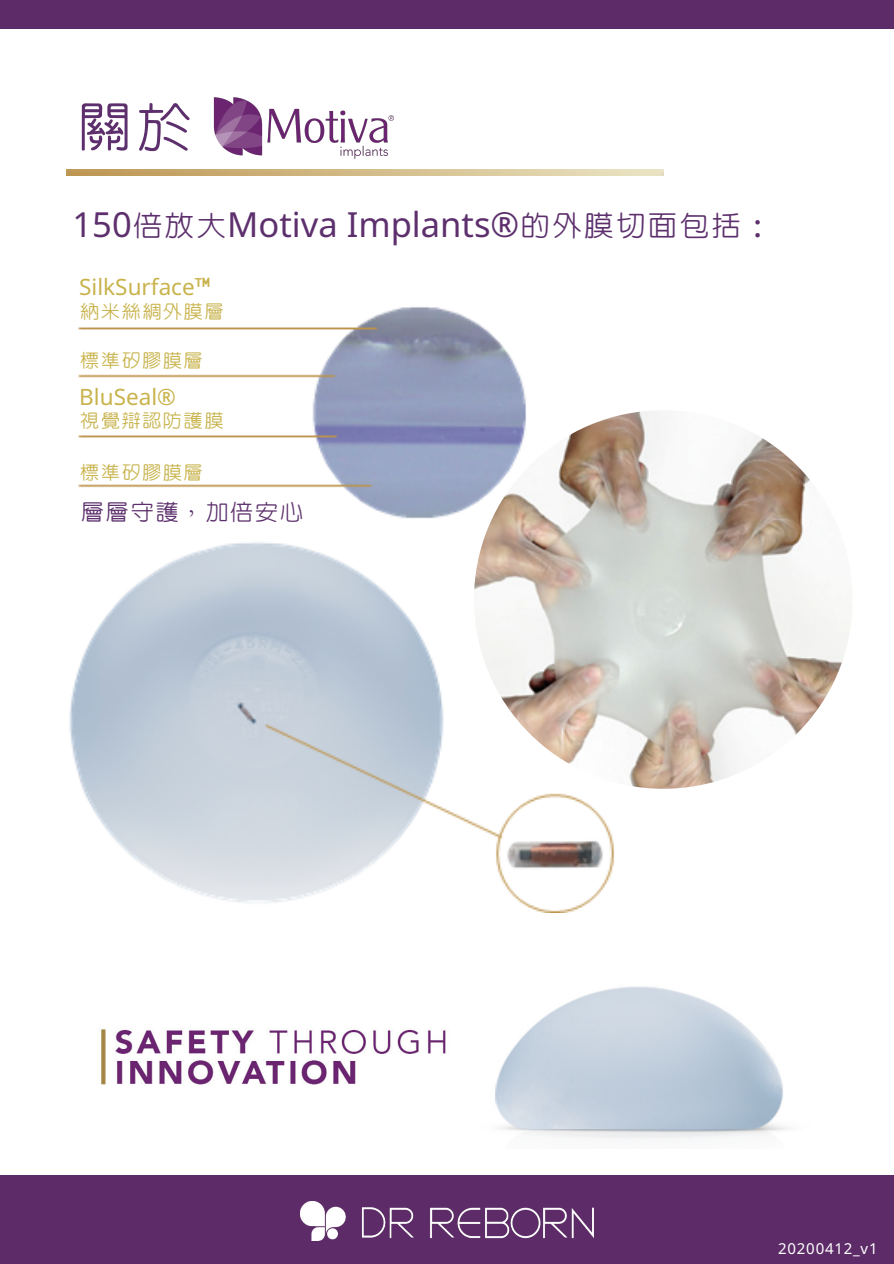
<style>
.page{position:relative;width:894px;height:1264px;background:#fff}
.page>*{position:absolute;margin:0;border:0;box-sizing:border-box;transform-origin:0 0}
.t1{font:64.5px "cw Te X Yen";color:#5d306d}
.t2{font:34.5px "Noto Sans";color:#5d306d}
.t3{font:27px "cw Te X Yen";color:#5d306d}
.t4{font:22.5px/48.9px "cw Te X Yen";color:#c8b34c}
.t5{font:22.5px "Noto Sans";color:#c8b34c}
.t6{font:15px "Noto Sans";letter-spacing:.05em;color:#fff}
.s1{font-family:"cw Te X Yen"}
</style>
<div class="page">
<div style="left:0;top:1175px;width:893px;height:88px;background:#5e2b69"></div>
<div style="left:0;top:0;width:893px;height:29px;background:#5e2b69"></div>
<img style="left:300px;top:1201px;width:293px;height:39px">
<img style="left:213px;top:97px;width:181px;height:62px">
<img style="left:67px;top:170px;width:595px;height:5px">
<img style="left:69px;top:307px;width:549px;height:605px">
<div style="left:52px;top:268px;width:222px;height:53px;background:#fff"></div>
<div style="left:52px;top:338px;width:222px;height:30px;background:#fff"></div>
<div style="left:63px;top:380px;width:221px;height:54px;background:#fff"></div>
<div style="left:63px;top:452px;width:221px;height:30px;background:#fff"></div>
<div style="left:80px;top:496px;width:224px;height:33px;background:#fff"></div>
<img style="left:101px;top:986px;width:687px;height:153px">
<img style="left:474px;top:410px;width:378px;height:378px;border-radius:50%">
<h1 class="t1" style="left:75px;top:98px;width:120px">關於</h1>
<p class="t2" style="left:72px;top:200px;width:702px">150<span class="s1">倍放大</span>Motiva Implants®<span class="s1">的外膜切面包括：</span></p>
<p class="t5" style="left:79px;top:271px;width:132px">SilkSurface<span class="s1">™</span></p>
<p class="t4" style="left:79px;top:288px;width:147px">納米絲綢外膜層標準矽膠膜層</p>
<p class="t5" style="left:79px;top:380px;width:98px">BluSeal®</p>
<p class="t4" style="left:79px;top:397px;width:147px">視覺辯認防護膜</p>
<p class="t4" style="left:79px;top:448px;width:126px">標準矽膠膜層</p>
<p class="t3" style="left:80px;top:499px;width:225px">層層守護，加倍安心</p>
<p class="t6" style="left:778px;top:1237px;width:101px">20200412_v1</p>
</div>
